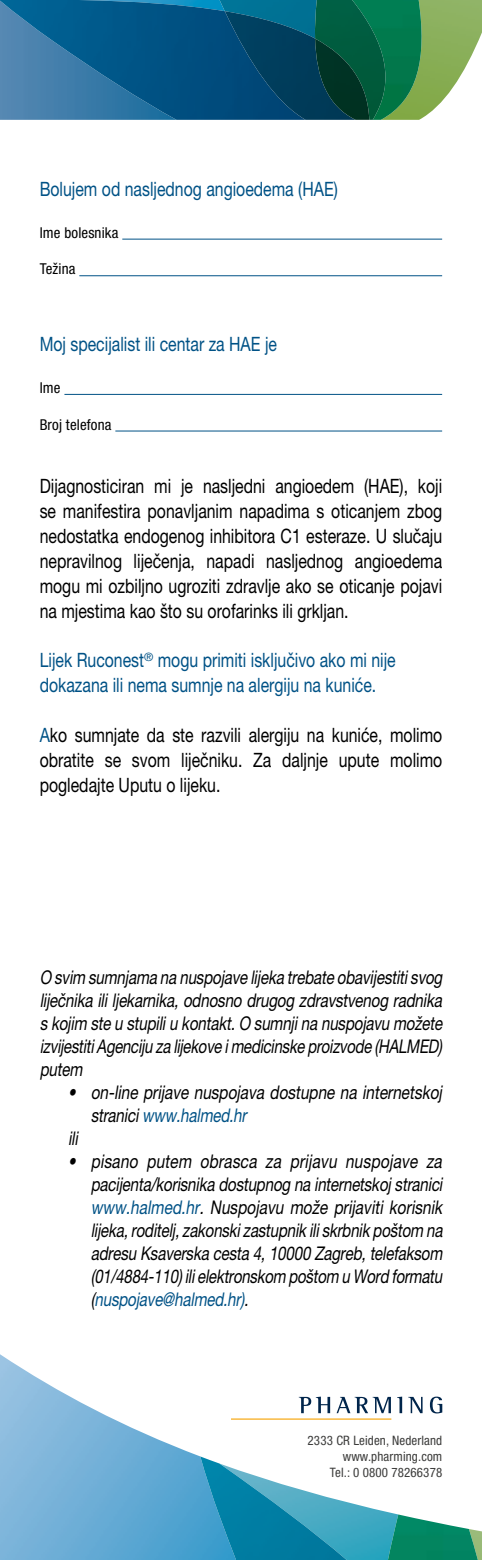
<style>
.page{position:relative;width:482px;height:1560px;background:#fff}
.page>*{position:absolute;margin:0;border:0;box-sizing:border-box;transform-origin:0 0}
.t1{font:19.8px/25px "Helvetica Neue X";color:#000;text-align:justify;scale:.8 1}
.t2{font:19.8px/25px "Helvetica Neue X";color:#005286;scale:.8 1}
.t3{font:italic 18.8px/23px "Helvetica Neue X";letter-spacing:-.01em;color:#000;text-align:justify;scale:.82 1}
.t4{font:italic 18.8px/23px "Helvetica Neue X";letter-spacing:-.01em;color:#000;scale:.8 1}
.t5{font:italic 18.8px "Helvetica Neue X";color:#005286;scale:.8 1}
.t6{font:condensed 15px "Helvetica Neue LT Std";letter-spacing:.01em;color:#000}
.t7{font:condensed 13px/16px "Helvetica Neue LT Std";letter-spacing:.01em;color:#3c3c3b;text-align:right}
.s1{color:#005286}
.s2{color:#000}
</style>
<div class="page">
<hr style="left:122px;top:239px;width:320px;height:1px;background:#005286">
<hr style="left:79px;top:275px;width:363px;height:1px;background:#005286">
<hr style="left:64px;top:394px;width:378px;height:1px;background:#005286">
<hr style="left:115px;top:430px;width:327px;height:1px;background:#005286">
<svg style="left:236px;top:1396px;width:207px;height:24px"></svg>
<img style="left:478px;top:1530px;width:4px;height:29px">
<img style="left:347px;top:1502px;width:49px;height:57px">
<img style="left:388px;top:1514px;width:90px;height:45px">
<img style="left:0;top:1354px;width:236px;height:205px">
<img style="left:200px;top:1456px;width:147px;height:103px">
<img style="left:427px;top:0;width:55px;height:115px">
<img style="left:396px;top:0;width:31px;height:120px">
<img style="left:305px;top:0;width:10px;height:11px">
<img style="left:315px;top:0;width:81px;height:120px">
<img style="left:0;top:0;width:305px;height:120px">
<img style="left:225px;top:11px;width:131px;height:109px">
<img style="left:315px;top:39px;width:54px;height:81px">
<p class="t2" style="left:40px;top:176px;width:374px">Bolujem od nasljednog angioedema (HAE)</p>
<p class="t6" style="left:40px;top:224px;width:80px">Ime bolesnika</p>
<p class="t6" style="left:40px;top:260px;width:37px">Težina</p>
<p class="t2" style="left:40px;top:331px;width:298px">Moj specijalist ili centar za HAE je</p>
<p class="t6" style="left:40px;top:379px;width:22px">Ime</p>
<p class="t6" style="left:40px;top:415px;width:73px">Broj telefona</p>
<p class="t1" style="left:40px;top:473px;width:505px">Dijagnosticiran mi je nasljedni angioedem (HAE), koji se manifestira ponavljanim napadima s oticanjem zbog nedostatka endogenog inhibitora C1 esteraze. U slučaju nepravilnog liječenja, napadi nasljednog angioedema mogu mi ozbiljno ugroziti zdravlje ako se oticanje pojavi na mjestima kao što su orofarinks ili grkljan.</p>
<p class="t2" style="left:40px;top:647px;width:447px">Lijek Ruconest<sup>®</sup> mogu primiti isključivo ako mi nije dokazana ili nema sumnje na alergiju na kuniće.</p>
<p class="t1" style="left:40px;top:722px;width:505px"><span class="s1">A</span>ko sumnjate da ste razvili alergiju na kuniće, molimo obratite se svom liječniku. Za daljnje upute molimo pogledajte Uputu o lijeku.</p>
<p class="t4" style="left:40px;top:965px;width:509px">O svim sumnjama na nuspojave lijeka trebate obavijestitisvog liječnika ili ljekarnika, odnosno drugog zdravstvenog radnika s kojim ste u stupiliu kontakt.O sumnjina nuspojavu možete izvijestitiAgencij u za lijekove imedicinske proizvode (HALMED) putem</p>
<p class="t3" style="left:68px;top:1080px;width:457px">• on-line prijave nuspojava dostupne na internetskoj</p>
<p class="t5" style="left:91px;top:1104px;width:201px"><span class="s2">stranici</span>www.halmed.hr</p>
<p class="t4" style="left:68px;top:1126px;width:18px">ili</p>
<p class="t3" style="left:91px;top:1149px;width:435px;text-indent:-23px">• pisano putem obrasca za prijavu nuspojave za pacijenta/korisnika dostupnog na internetskoj stranici <span class="s1">www.halmed.hr</span>. Nuspojavu može prijaviti korisnik lijeka,roditelj,zakonskizastupnik iliskrbnik poštom na adresu Ksaverska cesta 4,10000 Zagreb,telefaksom (01/4884-110) ilielektronskom poštom u Word formatu (<span class="s1">nuspojave@halmed.hr)</span>.</p>
<p class="t7" style="left:308px;top:1431px;width:136px">2333 CR Leiden, Nederland www.pharming.com<br>Tel.: 0 0800 78266378</p>
</div>
